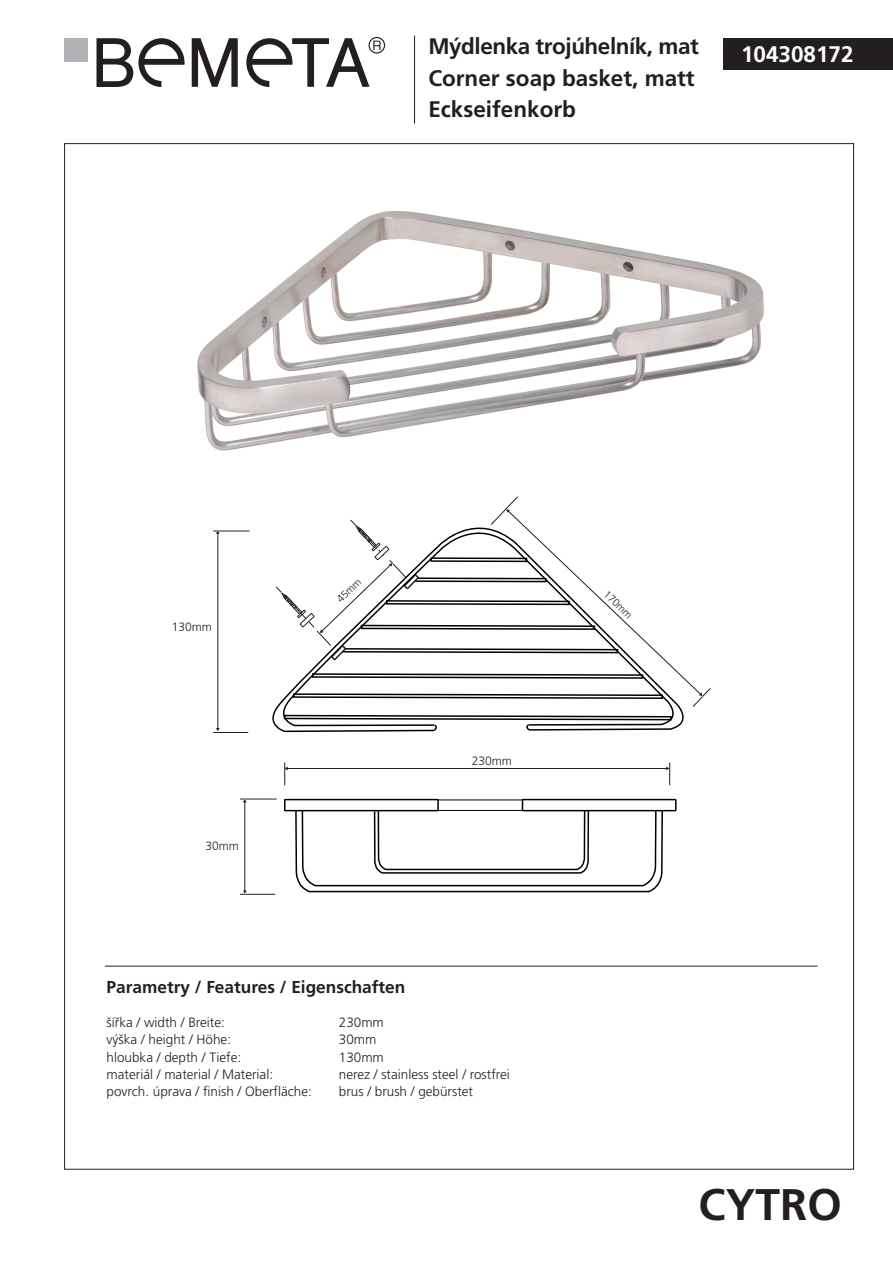
<style>
.page{position:relative;width:893px;height:1263px;background:#fff}
.page>*{position:absolute;margin:0;border:0;box-sizing:border-box;transform-origin:0 0}
.t1{font:700 44.25px "Frutiger CE";color:#231f20}
.t2{font:700 22.5px/31.5px "Frutiger CE";color:#231f20}
.t3{font:700 22.5px "Frutiger CE";color:#fff}
.t4{font:700 17.25px "Frutiger CE";color:#231f20}
.t5{font:300 13.5px "Frutiger CE";color:#231f20}
.t6{font:300 12px "Frutiger CE";color:#231f20}
.t7{font:300 10.65px "Frutiger CE";color:#231f20}
</style>
<div class="page">
<img style="left:191px;top:41px;width:573px;height:664px">
<div style="left:417px;top:800px;width:132px;height:10px;border:1px solid #000"></div>
<div style="left:724px;top:38px;width:169px;height:32px;background:#231f20"></div>
<svg style="left:192px;top:38px;width:46px;height:49px"></svg>
<svg style="left:96px;top:38px;width:89px;height:49px"></svg>
<div style="left:65px;top:38px;width:23px;height:24px;background:#b1b2b6"></div>
<svg style="left:246px;top:37px;width:139px;height:50px"></svg>
<hr style="left:414px;top:36px;width:1px;height:88px;background:#231f20">
<hr style="left:240px;top:894px;width:35px;height:1px;background:#231f20">
<hr style="left:240px;top:799px;width:37px;height:1px;background:#231f20">
<hr style="left:245px;top:802px;width:1px;height:89px;background:#231f20">
<svg style="left:243px;top:890px;width:4px;height:4px"></svg>
<hr style="left:213px;top:732px;width:35px;height:1px;background:#231f20">
<hr style="left:213px;top:531px;width:37px;height:1px;background:#231f20">
<hr style="left:218px;top:533px;width:1px;height:196px;background:#231f20">
<svg style="left:216px;top:531px;width:4px;height:3px"></svg>
<hr style="left:287px;top:768px;width:380px;height:1px;background:#231f20">
<svg style="left:666px;top:762px;width:4px;height:23px"></svg>
<svg style="left:284px;top:762px;width:4px;height:23px"></svg>
<hr style="left:105px;top:966px;width:713px;height:1px;background:#231f20">
<svg style="left:276px;top:496px;width:435px;height:211px"></svg>
<hr style="left:316px;top:885px;width:327px;height:1px;background:#000">
<svg style="left:294px;top:811px;width:24px;height:359px"></svg>
<svg style="left:640px;top:811px;width:24px;height:359px"></svg>
<hr style="left:310px;top:891px;width:339px;height:1px;background:#000">
<hr style="left:386px;top:869px;width:191px;height:1px;background:#000">
<svg style="left:373px;top:811px;width:15px;height:359px"></svg>
<svg style="left:575px;top:811px;width:15px;height:359px"></svg>
<hr style="left:383px;top:872px;width:197px;height:2px;background:#000">
<svg style="left:264px;top:509px;width:429px;height:224px"></svg>
<div style="left:285px;top:799px;width:153px;height:12px;background:#fff"></div>
<div style="left:284px;top:799px;width:155px;height:12px;border:2px solid #000"></div>
<div style="left:522px;top:799px;width:154px;height:12px;background:#fff"></div>
<div style="left:522px;top:799px;width:154px;height:12px;border:2px solid #000"></div>
<svg style="left:283px;top:714px;width:389px;height:18px"></svg>
<h2 class="t2" style="left:428px;top:31px;width:272px">Mýdlenka trojúhelník, mat<br>Corner soap basket, matt<br>Eckseifenkorb</h2>
<h2 class="t3" style="left:741px;top:42px;width:114px">104308172</h2>
<p class="t6" style="left:172px;top:620px;width:42px">130mm</p>
<p class="t6" style="left:205px;top:839px;width:35px">30mm</p>
<p class="t7" style="left:334px;top:596px;width:31px;rotate:-45deg">45mm</p>
<p class="t7" style="left:610px;top:587px;width:37px;rotate:45deg">170mm</p>
<p class="t6" style="left:472px;top:754px;width:42px">230mm</p>
<p class="t4" style="left:107px;top:978px;width:300px">Parametry / Features / Eigenschaften</p>
<p class="t5" style="left:107px;top:1015px;width:120px">šířka / width / Breite:</p>
<p class="t5" style="left:339px;top:1015px;width:47px">230mm</p>
<p class="t5" style="left:107px;top:1032px;width:126px">výška / height / Höhe:</p>
<p class="t5" style="left:339px;top:1032px;width:39px">30mm</p>
<p class="t5" style="left:107px;top:1049px;width:136px">hloubka / depth / Tiefe:</p>
<p class="t5" style="left:339px;top:1049px;width:47px">130mm</p>
<p class="t5" style="left:107px;top:1066px;width:168px">materiál / material / Material:</p>
<p class="t5" style="left:339px;top:1066px;width:173px">nerez / stainless steel / rostfrei</p>
<p class="t5" style="left:107px;top:1084px;width:207px">povrch. úprava / finish / Oberfläche:</p>
<p class="t5" style="left:339px;top:1084px;width:136px">brus / brush / gebürstet</p>
<h1 class="t1" style="left:698px;top:1179px;width:145px">CYTRO</h1>
</div>
